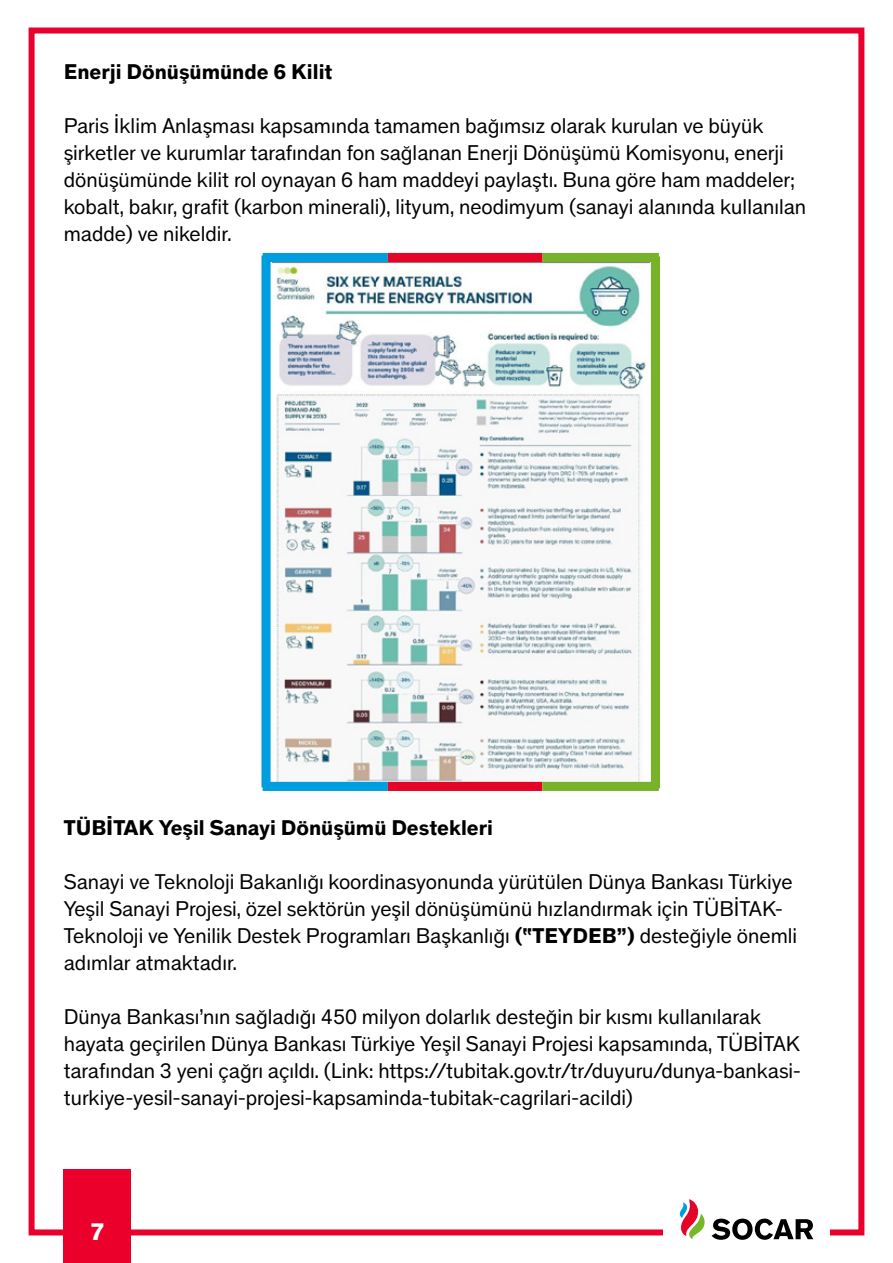
<style>
.page{position:relative;width:893px;height:1263px;background:#fff}
.page>*{position:absolute;margin:0;border:0;box-sizing:border-box;transform-origin:0 0}
.t1{font:700 24px "SOCAR";color:#fff}
.t2{font:21px/27px "SOCAR";color:#000}
.t3{font:700 21px "SOCAR";color:#000}
.s1{font-weight:700}
</style>
<div class="page">
<div style="left:29px;top:28px;width:835px;height:1207px;border:6px solid #ea002a"></div>
<div style="left:64px;top:1169px;width:67px;height:94px;background:#ea002a"></div>
<div style="left:663px;top:1200px;width:166px;height:44px;background:#fff"></div>
<svg style="left:712px;top:1218px;width:101px;height:22px"></svg>
<svg style="left:680px;top:1199px;width:25px;height:40px"></svg>
<img style="left:272px;top:263px;width:377px;height:519px">
<div style="left:261px;top:256px;width:10px;height:531px;background:#009ddf"></div>
<div style="left:651px;top:256px;width:9px;height:532px;background:#78b22b"></div>
<div style="left:263px;top:782px;width:125px;height:9px;background:#009ddf"></div>
<div style="left:542px;top:253px;width:117px;height:9px;background:#78b22b"></div>
<div style="left:388px;top:782px;width:154px;height:9px;background:#e40428"></div>
<div style="left:263px;top:253px;width:125px;height:9px;background:#009ddf"></div>
<div style="left:542px;top:782px;width:117px;height:9px;background:#78b22b"></div>
<div style="left:388px;top:253px;width:154px;height:9px;background:#e40428"></div>
<p class="t3" style="left:64px;top:59px;width:270px">Enerji Dönüşümünde 6 Kilit</p>
<p class="t2" style="left:64px;top:112px;width:744px">Paris İklim Anlaşması kapsamında tamamen bağımsız olarak kurulan ve büyük şirketler ve kurumlar tarafından fon sağlanan Enerji Dönüşümü Komisyonu, enerji dönüşümünde kilit rol oynayan 6 ham maddeyi paylaştı. Buna göre ham maddeler; kobalt, bakır, grafit (karbon minerali), lityum, neodimyum (sanayi alanında kullanılan madde) ve nikeldir.</p>
<p class="t3" style="left:64px;top:815px;width:431px">TÜBİTAK Yeşil Sanayi Dönüşümü Destekleri</p>
<p class="t2" style="left:64px;top:868px;width:735px">Sanayi ve Teknoloji Bakanlığı koordinasyonunda yürütülen Dünya Bankası Türkiye Yeşil Sanayi Projesi, özel sektörün yeşil dönüşümünü hızlandırmak için TÜBİTAK-Teknoloji ve Yenilik Destek Programları Başkanlığı <span class="s1">(“TEYDEB”)</span> desteğiyle önemli adımlar atmaktadır.</p>
<p class="t2" style="left:64px;top:1003px;width:738px">Dünya Bankası’nın sağladığı 450 milyon dolarlık desteğin bir kısmı kullanılarak hayata geçirilen Dünya Bankası Türkiye Yeşil Sanayi Projesi kapsamında, TÜBİTAK tarafından 3 yeni çağrı açıldı. (Link: https://tubitak.gov.tr/tr/duyuru/dunya-bankasi&shy;turkiye-yesil-sanayi-projesi-kapsaminda-tubitak-cagrilari-acildi)</p>
<p class="t1" style="left:90px;top:1217px;width:16px">7</p>
</div>
